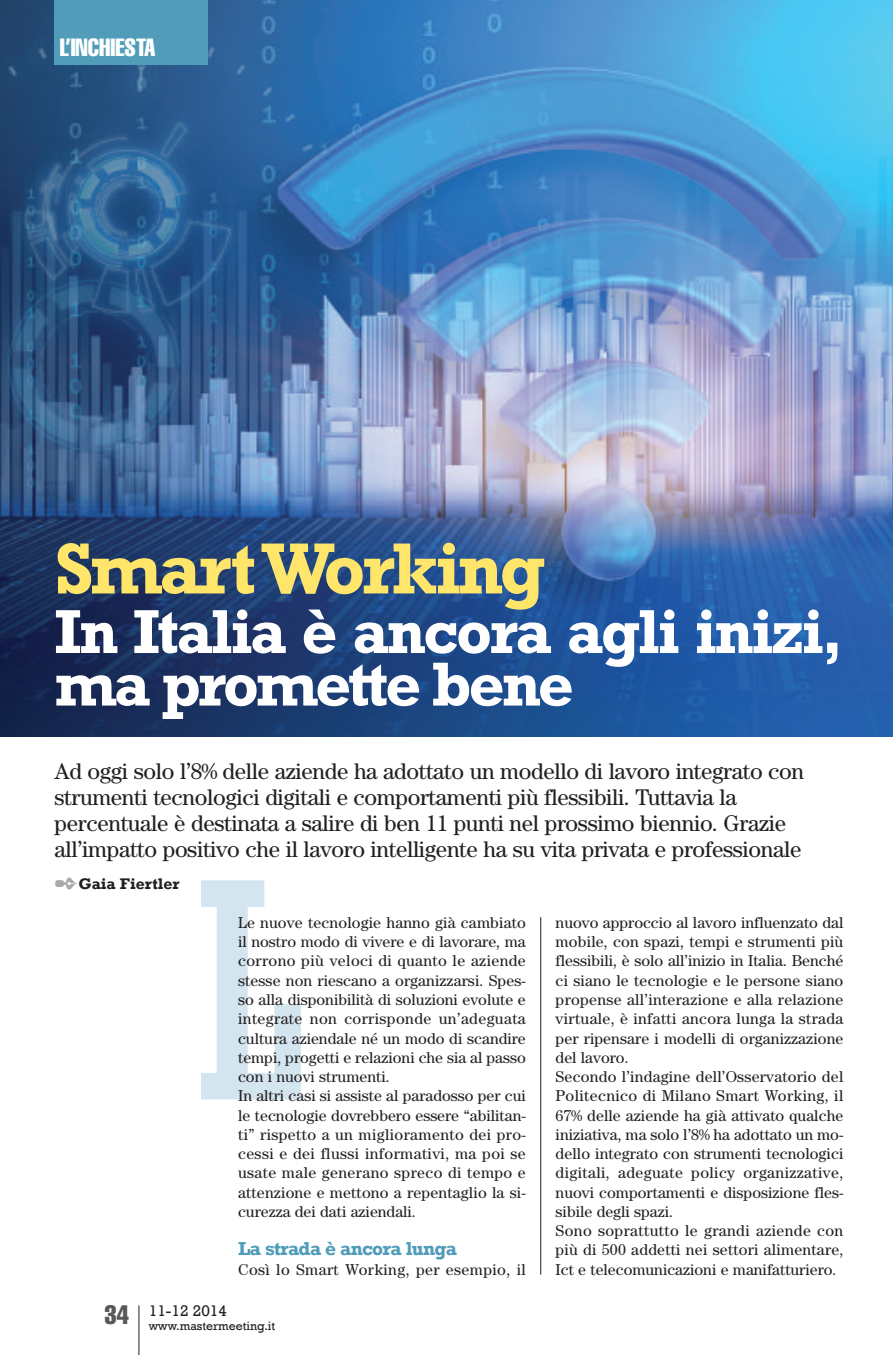
<style>
.page{position:relative;width:893px;height:1355px;background:#fff}
.page>*{position:absolute;margin:0;border:0;box-sizing:border-box;transform-origin:0 0}
.t1{font:700 73.5px "Rockwell";letter-spacing:-.05em;color:#ffe569}
.t2{font:700 63px/52.5px "Rockwell";letter-spacing:-.04em;color:#fff}
.t3{font:extra-condensed 24.5px "Helvetica";color:#fff}
.t4{font:22.75px/26.2px "Century";letter-spacing:-.015em;color:#231f20}
.t5{font:700 19.25px "Rockwell";letter-spacing:-.035em;color:#509cb9}
.t6{font:15.75px/19.2px "Century";letter-spacing:.005em;color:#231f20}
.t7{font:15.75px "Century";letter-spacing:.025em;color:#231f20}
.t8{font:700 15.75px "Rockwell";color:#231f20}
.t9{font:15.75px "Rockwell";color:#231f20}
.t10{font:12.25px "Rockwell";color:#231f20}
.s1{color:#a8a9ad}
</style>
<div class="page">
<hr style="left:540px;top:917px;width:1px;height:357px;background:#231f20">
<img style="left:0;top:0;width:893px;height:736px">
<hr style="left:138px;top:1305px;width:1px;height:49px;background:#231f20">
<div style="left:55px;top:0;width:153px;height:64px;background:#509cb9"></div>
<svg style="left:201px;top:880px;width:100px;height:219px"></svg>
<h3 class="t3" style="left:60px;top:39px;width:97px">L’INCHIESTA</h3>
<h1 class="t1" style="left:55px;top:524px;width:492px">SmartWorking</h1>
<h2 class="t2" style="left:55px;top:604px;width:790px">In Italia è ancora agli inizi, ma promette bene</h2>
<p class="t4" style="left:55px;top:759px;width:751px">Ad oggi solo l’8% delle aziende ha adottato un modello di lavoro integrato con strumenti tecnologici digitali e comportamenti più flessibili. Tuttavia la percentuale è destinata a salire di ben 11 punti nel prossimo biennio. Grazie all’impatto positivo che il lavoro intelligente ha su vita privata e professionale</p>
<p class="t8" style="left:55px;top:874px;width:127px"><span class="s1">✒</span>Gaia Fiertler</p>
<p class="t6" style="left:556px;top:914px;width:289px">nuovo approccio al lavoro influenzato dal mobile, con spazi, tempi e strumenti più flessibili, è solo all’inizio in Italia. Benché ci siano le tecnologie e le persone siano propense all’interazione e alla relazione virtuale, è infatti ancora lunga la strada per ripensare i modelli di organizzazione del lavoro.<br>Secondo l’indagine dell’Osservatorio del Politecnico di Milano Smart Working, il 67% delle aziende ha già attivato qualche iniziativa, ma solo l’8% ha adottato un mo&shy;dello integrato con strumenti tecnologici digitali, adeguate policy organizzative, nuovi comportamenti e disposizione fles&shy;sibile degli spazi.<br>Sono soprattutto le grandi aziende con più di 500 addetti nei settori alimentare, Ict e telecomunicazioni e manifatturiero.</p>
<p class="t9" style="left:149px;top:1300px;width:80px">11-12 2014</p>
<p class="t6" style="left:238px;top:914px;width:289px">Le nuove tecnologie hanno già cambiato il nostro modo di vivere e di lavorare, ma corrono più veloci di quanto le aziende stesse non riescano a organizzarsi. Spes&shy;so alla disponibilità di soluzioni evolute e integrate non corrisponde un’adeguata cultura aziendale né un modo di scandire tempi, progetti e relazioni che sia al passo con i nuovi strumenti.<br>In altri casi si assiste al paradosso per cui le tecnologie dovrebbero essere “abilitan&shy;ti” rispetto a un miglioramento dei pro&shy;cessi e dei flussi informativi, ma poi se usate male generano spreco di tempo e attenzione e mettono a repentaglio la si&shy;curezza dei dati aziendali.</p>
<p class="t5" style="left:238px;top:1237px;width:221px">La strada è ancora lunga</p>
<p class="t7" style="left:238px;top:1263px;width:289px">Così lo Smart Working, per esempio, il</p>
<p class="t10" style="left:105px;top:1318px;width:172px"><sup>34</sup> www.mastermeeting.it</p>
</div>
